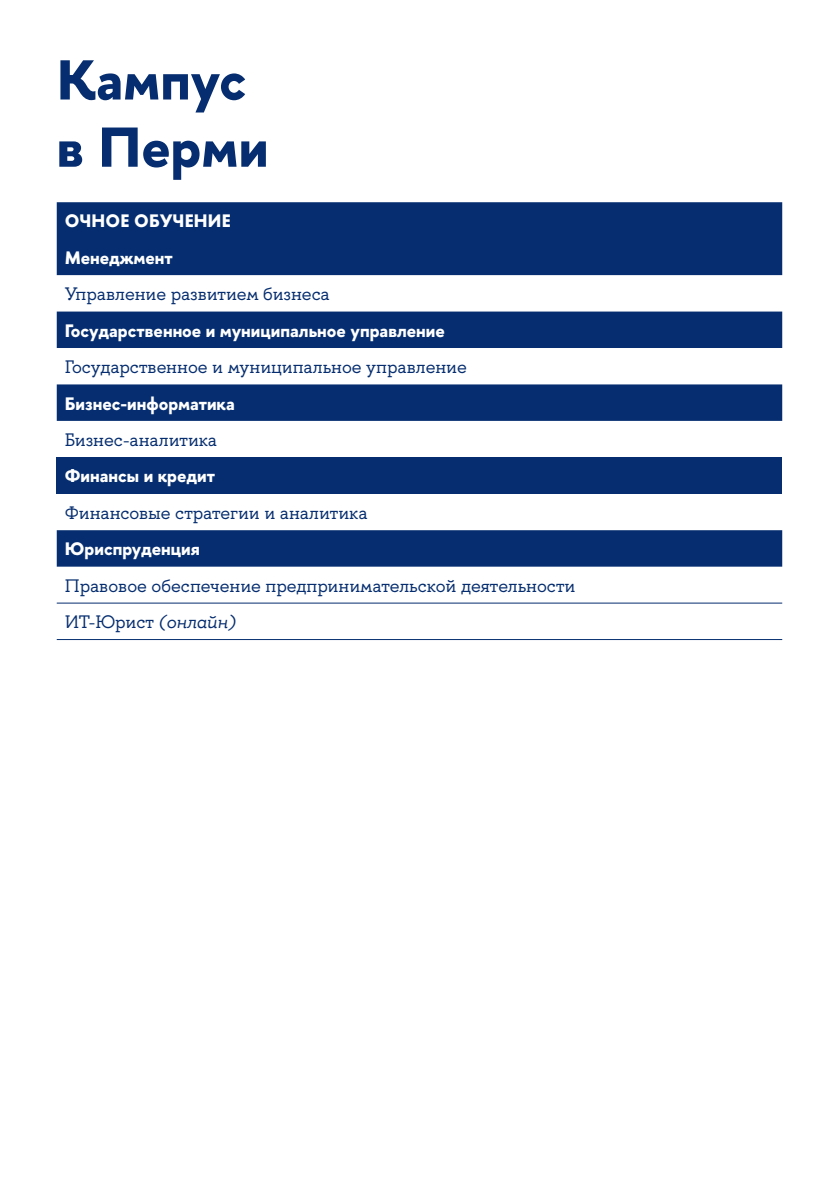
<style>
.page{position:relative;width:840px;height:1191px;background:#fff}
.page>*{position:absolute;margin:0;border:0;box-sizing:border-box;transform-origin:0 0}
.текст{font:700 56px/67.2px "HSE Sans";color:#052d6f}
.t1{font:18px "HSE Slab";color:#052d6f}
.t2{font:700 18px "HSE Sans";color:#fff}
.s1{font-style:italic}
</style>
<div class="page">
<svg style="left:57px;top:202px;width:724px;height:364px;fill:#052d6f"></svg>
<div style="left:57px;top:457px;width:724px;height:37px;background:#052d6f"></div>
<hr style="left:57px;top:603px;width:724px;height:1px;background:#052d6f">
<hr style="left:57px;top:639px;width:724px;height:1px;background:#052d6f">
<p class="текст" style="left:57px;top:46px;width:213px">Кампус в Перми</p>
<p class="t2" style="left:65px;top:209px;width:167px">ОЧНОЕ ОБУЧЕНИЕ</p>
<p class="t2" style="left:65px;top:245px;width:110px">Менеджмент</p>
<p class="t1" style="left:65px;top:283px;width:266px">Управление развитием бизнеса</p>
<p class="t2" style="left:65px;top:318px;width:381px">Государственное и муниципальное управление</p>
<p class="t1" style="left:65px;top:356px;width:403px">Государственное и муниципальное управление</p>
<p class="t2" style="left:65px;top:391px;width:171px">Бизнес-информатика</p>
<p class="t1" style="left:65px;top:428px;width:154px">Бизнес-аналитика</p>
<p class="t2" style="left:65px;top:464px;width:152px">Финансы и кредит</p>
<p class="t1" style="left:65px;top:501px;width:304px">Финансовые стратегии и аналитика</p>
<p class="t2" style="left:65px;top:537px;width:137px">Юриспруденция</p>
<p class="t1" style="left:65px;top:574px;width:512px">Правовое обеспечение предпринимательской деятельности</p>
<p class="t1" style="left:65px;top:611px;width:172px">ИТ-Юрист <span class="s1">(онлайн)</span></p>
</div>
